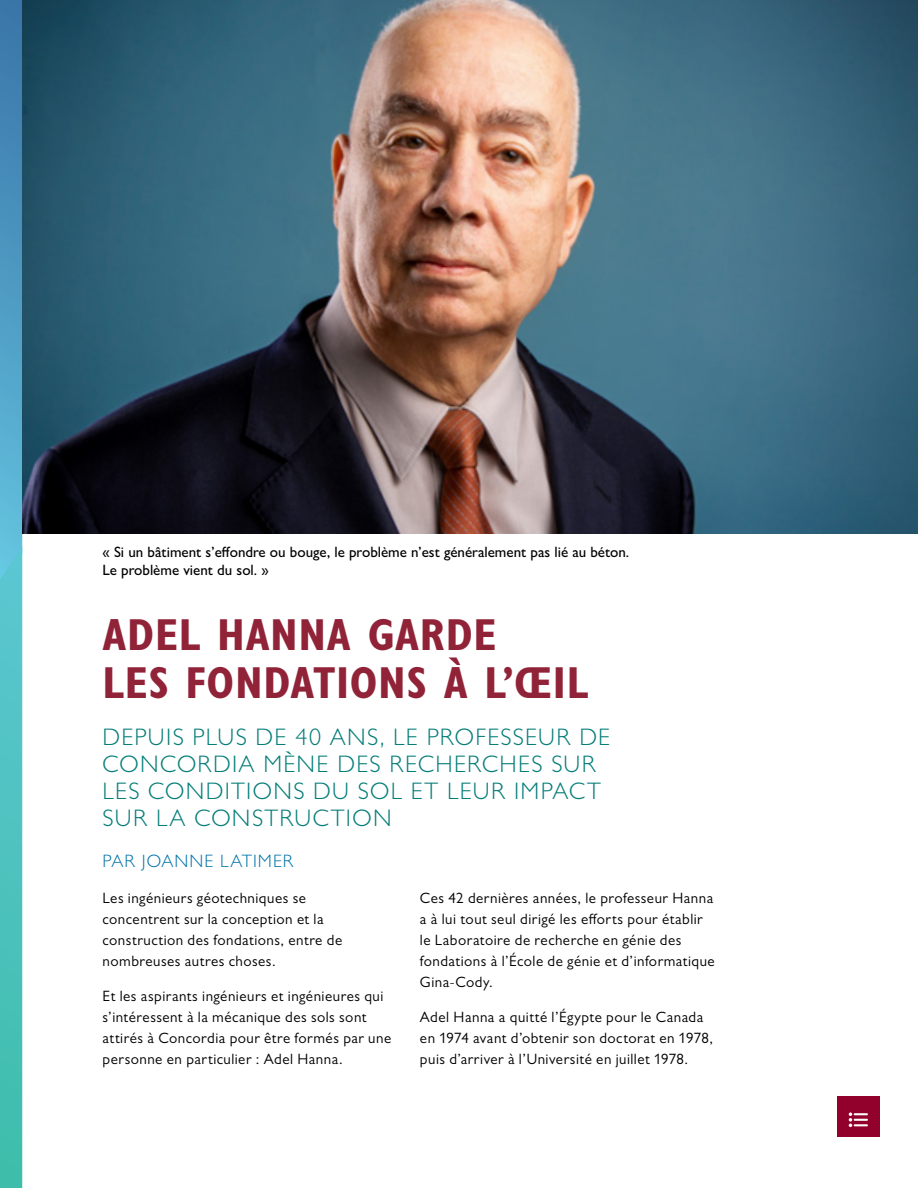
<style>
.page{position:relative;width:918px;height:1188px;background:#fff}
.page>*{position:absolute;margin:0;border:0;box-sizing:border-box;transform-origin:0 0}
.t1{font:700 condensed 45px/48px "Gill Sans MT Pro";letter-spacing:.015em;color:#912338}
.t2{font:300 24px/27px "Gill Sans MT Pro";letter-spacing:.055em;color:#057d78}
.t3{font:300 18px "Gill Sans MT Pro";letter-spacing:.055em;color:#0072a8}
.body{font:15px/21px "Gill Sans MT Pro";letter-spacing:.03em;color:#000}
.t4{font:500 15px/18px "Gill Sans MT Pro";color:#000}
</style>
<div class="page">
<svg style="left:0;top:0;width:22px;height:1188px;background:#4dafc0"></svg>
<div style="left:837px;top:1096px;width:43px;height:41px;background:#92002c"></div>
<svg style="left:849px;top:1112px;width:19px;height:15px"></svg>
<img style="left:22px;top:0;width:896px;height:534px">
<p class="t4" style="left:103px;top:543px;width:528px">« Si un bâtiment s’effondre ou bouge, le problème n’est généralement pas lié au béton.<br>Le problème vient du sol. »</p>
<h1 class="t1" style="left:103px;top:610px;width:487px">ADEL HANNA GARDE<br>LES FONDATIONS À L’ŒIL</h1>
<h4 class="t2" style="left:103px;top:723px;width:509px">DEPUIS PLUS DE 40 ANS, LE PROFESSEUR DE<br>CONCORDIA MÈNE DES RECHERCHES SUR<br>LES CONDITIONS DU SOL ET LEUR IMPACT<br>SUR LA CONSTRUCTION</h4>
<h6 class="t3" style="left:103px;top:850px;width:192px">PAR JOANNE LATIMER</h6>
<p class="body" style="left:103px;top:887px;width:241px">Les ingénieurs géotechniques se concentrent sur la conception et la construction des fondations, entre de nombreuses autres choses.</p>
<p class="body" style="left:103px;top:985px;width:290px">Et les aspirants ingénieurs et ingénieures qui s’intéressent à la mécanique des sols sont attirés à Concordia pour être formés par une personne en particulier : Adel Hanna.</p>
<p class="body" style="left:420px;top:887px;width:296px">Ces 42 dernières années, le professeur Hanna a à lui tout seul dirigé les efforts pour établir le Laboratoire de recherche en génie des fondations à l’École de génie et d’informatique Gina-Cody.</p>
<p class="body" style="left:420px;top:1006px;width:295px">Adel Hanna a quitté l’Égypte pour le Canada en 1974 avant d’obtenir son doctorat en 1978, puis d’arriver à l’Université en juillet 1978.</p>
</div>
